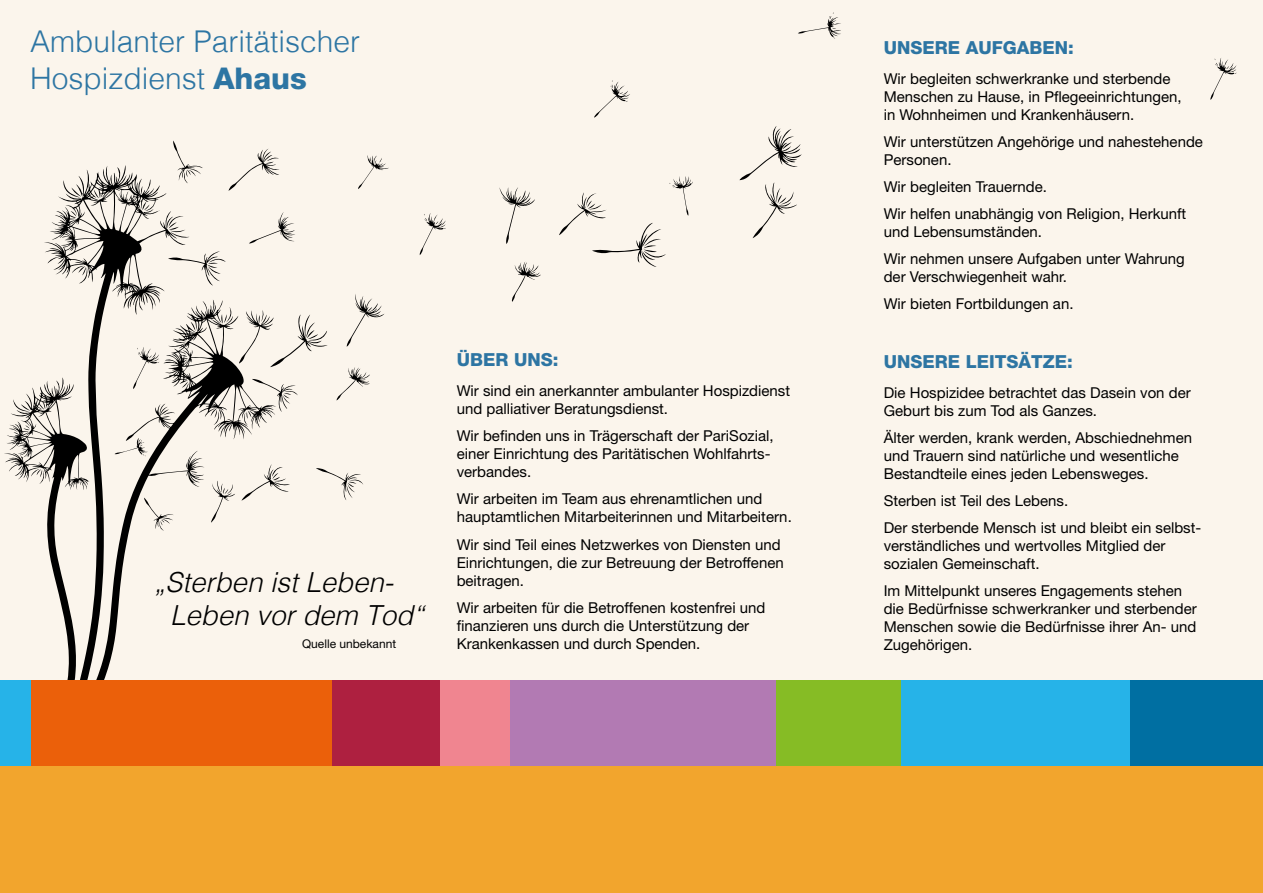
<style>
.page{position:relative;width:1263px;height:893px;background:#fff}
.page>*{position:absolute;margin:0;border:0;box-sizing:border-box;transform-origin:0 0}
.t1{font:300 30px/37.5px "Helvetica";color:#2d75a3}
.t2{font:italic 300 27.6px/33.2px "Helvetica";color:#000}
.t3{font:800 18px "Helvetica Neue";color:#2d75a3}
.t4{font:15px/18px "Helvetica Neue";color:#000}
.t5{font:12px "Helvetica Neue";color:#000}
.s1{font-family:"Helvetica Neue";font-weight:800}
</style>
<div class="page">
<div style="left:0;top:723px;width:1263px;height:170px;background:#f2a52d"></div>
<div style="left:0;top:0;width:1263px;height:762px;background:#fbf5ec"></div>
<svg style="left:44px;top:165px;width:142px;height:135px"></svg>
<svg style="left:88px;top:300px;width:183px;height:380px"></svg>
<svg style="left:58px;top:180px;width:24px;height:22px"></svg>
<svg style="left:114px;top:173px;width:2px;height:12px"></svg>
<svg style="left:168px;top:340px;width:18px;height:7px"></svg>
<svg style="left:191px;top:322px;width:4px;height:9px"></svg>
<svg style="left:144px;top:293px;width:3px;height:10px"></svg>
<svg style="left:168px;top:251px;width:58px;height:35px"></svg>
<svg style="left:72px;top:266px;width:16px;height:17px"></svg>
<svg style="left:221px;top:307px;width:12px;height:17px"></svg>
<svg style="left:53px;top:257px;width:12px;height:13px"></svg>
<svg style="left:182px;top:381px;width:6px;height:7px"></svg>
<svg style="left:249px;top:212px;width:46px;height:31px"></svg>
<svg style="left:211px;top:408px;width:20px;height:29px"></svg>
<svg style="left:138px;top:179px;width:4px;height:15px"></svg>
<svg style="left:228px;top:149px;width:51px;height:42px"></svg>
<svg style="left:241px;top:464px;width:49px;height:36px"></svg>
<svg style="left:239px;top:310px;width:89px;height:57px"></svg>
<svg style="left:316px;top:468px;width:47px;height:32px"></svg>
<svg style="left:347px;top:294px;width:37px;height:53px"></svg>
<svg style="left:190px;top:471px;width:14px;height:6px"></svg>
<svg style="left:173px;top:141px;width:30px;height:42px"></svg>
<svg style="left:243px;top:379px;width:55px;height:46px"></svg>
<svg style="left:211px;top:481px;width:24px;height:42px"></svg>
<svg style="left:144px;top:498px;width:30px;height:32px"></svg>
<svg style="left:336px;top:367px;width:34px;height:33px"></svg>
<svg style="left:4px;top:377px;width:85px;height:303px"></svg>
<svg style="left:358px;top:155px;width:31px;height:34px"></svg>
<svg style="left:115px;top:438px;width:33px;height:19px"></svg>
<svg style="left:126px;top:191px;width:2px;height:9px"></svg>
<svg style="left:55px;top:211px;width:21px;height:13px"></svg>
<svg style="left:137px;top:202px;width:52px;height:37px"></svg>
<svg style="left:94px;top:190px;width:5px;height:8px"></svg>
<svg style="left:739px;top:126px;width:63px;height:112px"></svg>
<svg style="left:499px;top:187px;width:36px;height:57px"></svg>
<svg style="left:512px;top:262px;width:29px;height:40px"></svg>
<svg style="left:559px;top:176px;width:134px;height:91px"></svg>
<svg style="left:594px;top:80px;width:36px;height:38px"></svg>
<svg style="left:1210px;top:58px;width:27px;height:42px"></svg>
<svg style="left:798px;top:13px;width:43px;height:25px"></svg>
<svg style="left:420px;top:213px;width:26px;height:42px"></svg>
<svg style="left:159px;top:404px;width:29px;height:14px"></svg>
<svg style="left:133px;top:347px;width:26px;height:42px"></svg>
<div style="left:436px;top:680px;width:80px;height:86px;background:#f08590"></div>
<div style="left:0;top:680px;width:36px;height:86px;background:#26b3e8"></div>
<div style="left:32px;top:680px;width:301px;height:86px;background:#eb600a"></div>
<div style="left:332px;top:680px;width:108px;height:86px;background:#ae2040"></div>
<div style="left:511px;top:680px;width:267px;height:86px;background:#b27ab3"></div>
<div style="left:776px;top:680px;width:128px;height:86px;background:#86bc25"></div>
<div style="left:901px;top:680px;width:231px;height:86px;background:#26b3e8"></div>
<div style="left:1130px;top:680px;width:133px;height:86px;background:#006fa2"></div>
<h1 class="t1" style="left:30px;top:20px;width:332px">Ambulanter Paritätischer<br>Hospizdienst <span class="s1">Ahaus</span></h1>
<h2 class="t2" style="left:170px;top:564px;width:255px;text-indent:-15px">„Sterben ist Leben-<br>Leben vor dem Tod“</h2>
<p class="t5" style="left:302px;top:637px;width:96px">Quelle unbekannt</p>
<p class="t3" style="left:457px;top:348px;width:103px">ÜBER UNS:</p>
<p class="t4" style="left:457px;top:381px;width:335px">Wir sind ein anerkannter ambulanter Hospizdienst und palliativer Beratungsdienst.</p>
<p class="t4" style="left:457px;top:426px;width:318px">Wir befinden uns in Trägerschaft der PariSozial, einer Einrichtung des Paritätischen Wohlfahrts&shy;verbandes.</p>
<p class="t4" style="left:457px;top:489px;width:337px">Wir arbeiten im Team aus ehrenamtlichen und hauptamtlichen Mitarbeiterinnen und Mitarbeitern.</p>
<p class="t4" style="left:457px;top:536px;width:329px">Wir sind Teil eines Netzwerkes von Diensten und<br>Einrichtungen, die zur Betreuung der Betroffenen beitragen.</p>
<p class="t4" style="left:457px;top:599px;width:310px">Wir arbeiten für die Betroffenen kostenfrei und finanzieren uns durch die Unterstützung der<br>Krankenkassen und durch Spenden.</p>
<p class="t3" style="left:884px;top:37px;width:192px">UNSERE AUFGABEN:</p>
<p class="t4" style="left:884px;top:69px;width:299px">Wir begleiten schwerkranke und sterbende<br>Menschen zu Hause, in Pflegeeinrichtungen, in Wohnheimen und Krankenhäusern.</p>
<p class="t4" style="left:884px;top:132px;width:321px">Wir unterstützen Angehörige und nahestehende<br>Personen.</p>
<p class="t4" style="left:884px;top:173px;width:304px;line-height:27px">Wir begleiten Trauernde.<br>Wir helfen unabhängig von Religion, Herkunft</p>
<p class="t4" style="left:884px;top:218px;width:302px;line-height:27px">und Lebensumständen.<br>Wir nehmen unsere Aufgaben unter Wahrung</p>
<p class="t4" style="left:884px;top:263px;width:191px;line-height:27px">der Verschwiegenheit wahr.<br>Wir bieten Fortbildungen an.</p>
<p class="t3" style="left:884px;top:350px;width:191px">UNSERE LEITSÄTZE:</p>
<p class="t4" style="left:884px;top:383px;width:308px">Die Hospizidee betrachtet das Dasein von der<br>Geburt bis zum Tod als Ganzes.</p>
<p class="t4" style="left:884px;top:428px;width:310px">Älter werden, krank werden, Abschiednehmen und Trauern sind natürliche und wesentliche<br>Bestandteile eines jeden Lebensweges.</p>
<p class="t4" style="left:884px;top:486px;width:319px;line-height:27px">Sterben ist Teil des Lebens.<br>Der sterbende Mensch ist und bleibt ein selbst-</p>
<p class="t4" style="left:884px;top:536px;width:283px">verständliches und wertvolles Mitglied der sozialen Gemeinschaft.</p>
<p class="t4" style="left:884px;top:581px;width:315px">Im Mittelpunkt unseres Engagements stehen die Bedürfnisse schwerkranker und sterbender Menschen sowie die Bedürfnisse ihrer An- und Zugehörigen.</p>
</div>
